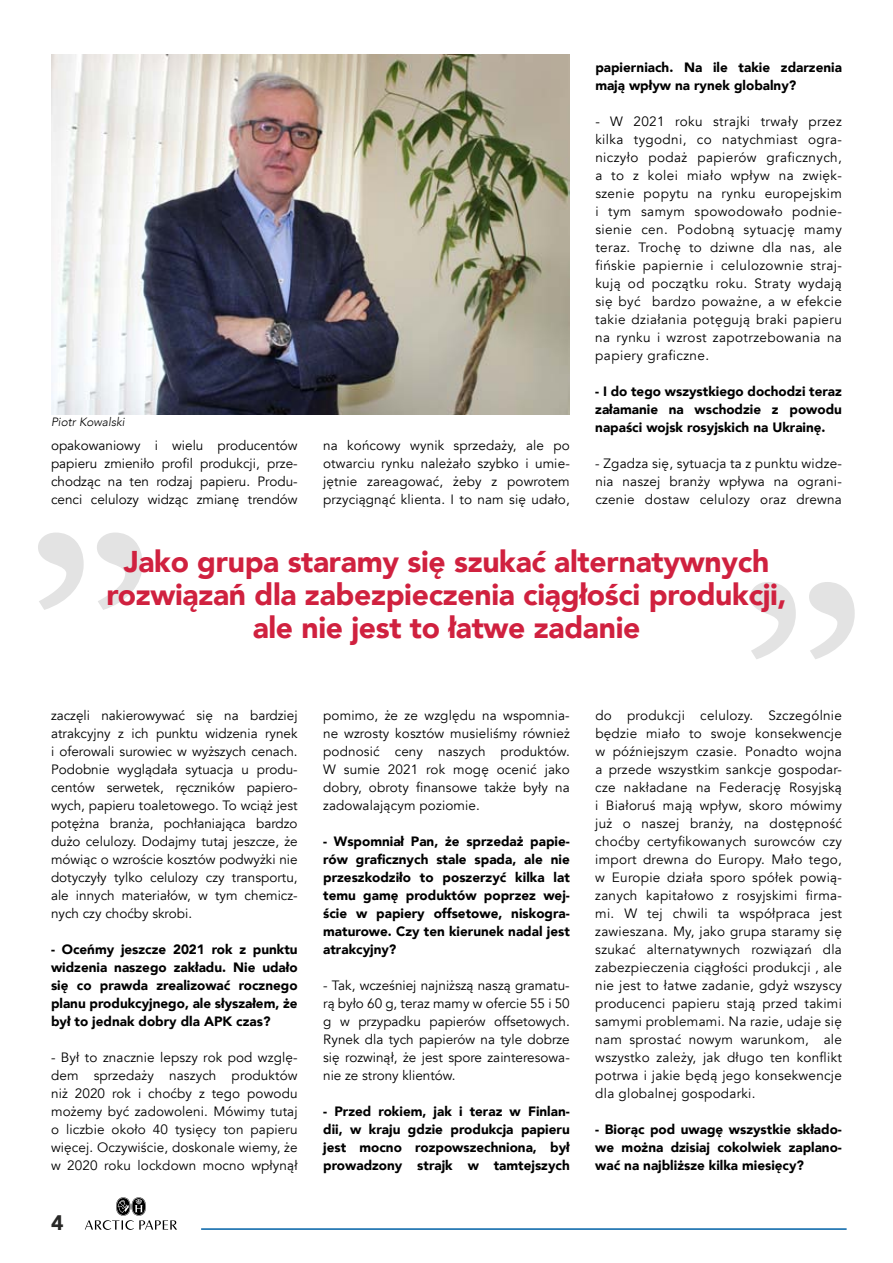
<style>
.page{position:relative;width:893px;height:1263px;background:#fff}
.page>*{position:absolute;margin:0;border:0;box-sizing:border-box;transform-origin:0 0}
.t1{font:900 30px/33px "Avenir";letter-spacing:-.01em;color:#d0213f;text-align:center}
.t2{font:900 21px "Avenir";color:#282827}
.t3{font:13.5px/18px "Avenir";letter-spacing:.01em;color:#000;text-align:justify}
.t4{font:900 13.5px/18px "Avenir";color:#000;text-align:justify}
.t5{font:italic 300 12px "Avenir";color:#000}
</style>
<div class="page">
<svg style="left:38px;top:532px;width:105px;height:78px"></svg>
<svg style="left:750px;top:582px;width:105px;height:77px"></svg>
<img style="left:51px;top:54px;width:519px;height:360px">
<svg style="left:85px;top:1197px;width:92px;height:33px"></svg>
<hr style="left:201px;top:1228px;width:646px;height:2px;background:#0061a7">
<p class="t5" style="left:51px;top:415px;width:75px">Piotr Kowalski</p>
<p class="t3" style="left:51px;top:437px;width:248px">opakowaniowy i wielu producentów papieru zmieniło profil produkcji, prze&shy;chodząc na ten rodzaj papieru. Produ&shy;cenci celulozy widząc zmianę trendów</p>
<p class="t3" style="left:323px;top:437px;width:248px">na końcowy wynik sprzedaży, ale po otwarciu rynku należało szybko i umie&shy;jętnie zareagować, żeby z powrotem przyciągnąć klienta. I to nam się udało,</p>
<p class="t4" style="left:595px;top:58px;width:248px">papierniach. Na ile takie zdarzenia mają wpływ na rynek globalny?</p>
<p class="t3" style="left:595px;top:112px;width:248px">- W 2021 roku strajki trwały przez kilka tygodni, co natychmiast ogra&shy;niczyło podaż papierów graficznych, a to z kolei miało wpływ na zwięk&shy;szenie popytu na rynku europejskim i tym samym spowodowało podnie&shy;sienie cen. Podobną sytuację mamy teraz. Trochę to dziwne dla nas, ale fińskie papiernie i celulozownie straj&shy;kują od początku roku. Straty wydają się być bardzo poważne, a w efekcie takie działania potęgują braki papieru na rynku i wzrost zapotrzebowania na papiery graficzne.</p>
<p class="t4" style="left:595px;top:382px;width:248px">- I do tego wszystkiego dochodzi teraz załamanie na wschodzie z powodu napaści wojsk rosyjskich na Ukrainę.</p>
<p class="t3" style="left:595px;top:454px;width:248px">- Zgadza się, sytuacja ta z punktu widze&shy;nia naszej branży wpływa na ograni&shy;czenie dostaw celulozy oraz drewna</p>
<h1 class="t1" style="left:106px;top:544px;width:682px">Jako grupa staramy się szukać alternatywnych rozwiązań dla zabezpieczenia ciągłości produkcji, ale nie jest to łatwe zadanie</h1>
<p class="t3" style="left:51px;top:707px;width:248px">zaczęli nakierowywać się na bardziej atrakcyjny z ich punktu widzenia rynek i oferowali surowiec w wyższych cenach.<br>Podobnie wyglądała sytuacja u produ&shy;centów serwetek, ręczników papiero&shy;wych, papieru toaletowego. To wciąż jest potężna branża, pochłaniająca bardzo dużo celulozy. Dodajmy tutaj jeszcze, że mówiąc o wzroście kosztów podwyżki nie dotyczyły tylko celulozy czy transportu, ale innych materiałów, w tym chemicz&shy;nych czy choćby skrobi.</p>
<p class="t4" style="left:51px;top:940px;width:248px">- Oceńmy jeszcze 2021 rok z punktu widzenia naszego zakładu. Nie udało się co prawda zrealizować rocznego planu produkcyjnego, ale słyszałem, że był to jednak dobry dla APK czas?</p>
<p class="t3" style="left:51px;top:1049px;width:248px">- Był to znacznie lepszy rok pod wzglę&shy;dem sprzedaży naszych produktów niż 2020 rok i choćby z tego powodu możemy być zadowoleni. Mówimy tutaj o liczbie około 40 tysięcy ton papieru więcej. Oczywiście, doskonale wiemy, że w 2020 roku lockdown mocno wpłynął</p>
<h2 class="t2" style="left:51px;top:1204px;width:14px">4</h2>
<p class="t3" style="left:323px;top:706px;width:248px">pomimo, że ze względu na wspomnia&shy;ne wzrosty kosztów musieliśmy również podnosić ceny naszych produktów.<br>W sumie 2021 rok mogę ocenić jako dobry, obroty finansowe także były na zadowalającym poziomie.</p>
<p class="t4" style="left:323px;top:832px;width:248px">- Wspomniał Pan, że sprzedaż papie&shy;rów graficznych stale spada, ale nie przeszkodziło to poszerzyć kilka lat temu gamę produktów poprzez wej&shy;ście w papiery offsetowe, niskogra&shy;maturowe. Czy ten kierunek nadal jest atrakcyjny?</p>
<p class="t3" style="left:323px;top:976px;width:248px">- Tak, wcześniej najniższą naszą gramatu&shy;rą było 60 g, teraz mamy w ofercie 55 i 50 g w przypadku papierów offsetowych.<br>Rynek dla tych papierów na tyle dobrze się rozwinął, że jest spore zainteresowa&shy;nie ze strony klientów.</p>
<p class="t4" style="left:323px;top:1102px;width:248px">- Przed rokiem, jak i teraz w Finlan&shy;dii, w kraju gdzie produkcja papieru jest mocno rozpowszechniona, był prowadzony strajk w tamtejszych</p>
<p class="t3" style="left:595px;top:706px;width:248px">do produkcji celulozy. Szczególnie będzie miało to swoje konsekwencje w późniejszym czasie. Ponadto wojna a przede wszystkim sankcje gospodar&shy;cze nakładane na Federację Rosyjską i Białoruś mają wpływ, skoro mówimy już o naszej branży, na dostępność choćby certyfikowanych surowców czy import drewna do Europy. Mało tego, w Europie działa sporo spółek powią&shy;zanych kapitałowo z rosyjskimi firma&shy;mi. W tej chwili ta współpraca jest zawieszana. My, jako grupa staramy się szukać alternatywnych rozwiązań dla zabezpieczenia ciągłości produkcji , ale nie jest to łatwe zadanie, gdyż wszyscy producenci papieru stają przed takimi samymi problemami. Na razie, udaje się nam sprostać nowym warunkom, ale wszystko zależy, jak długo ten konflikt potrwa i jakie będą jego konsekwencje dla globalnej gospodarki.</p>
<p class="t4" style="left:595px;top:1120px;width:248px">- Biorąc pod uwagę wszystkie składo&shy;we można dzisiaj cokolwiek zaplano&shy;wać na najbliższe kilka miesięcy?</p>
</div>
